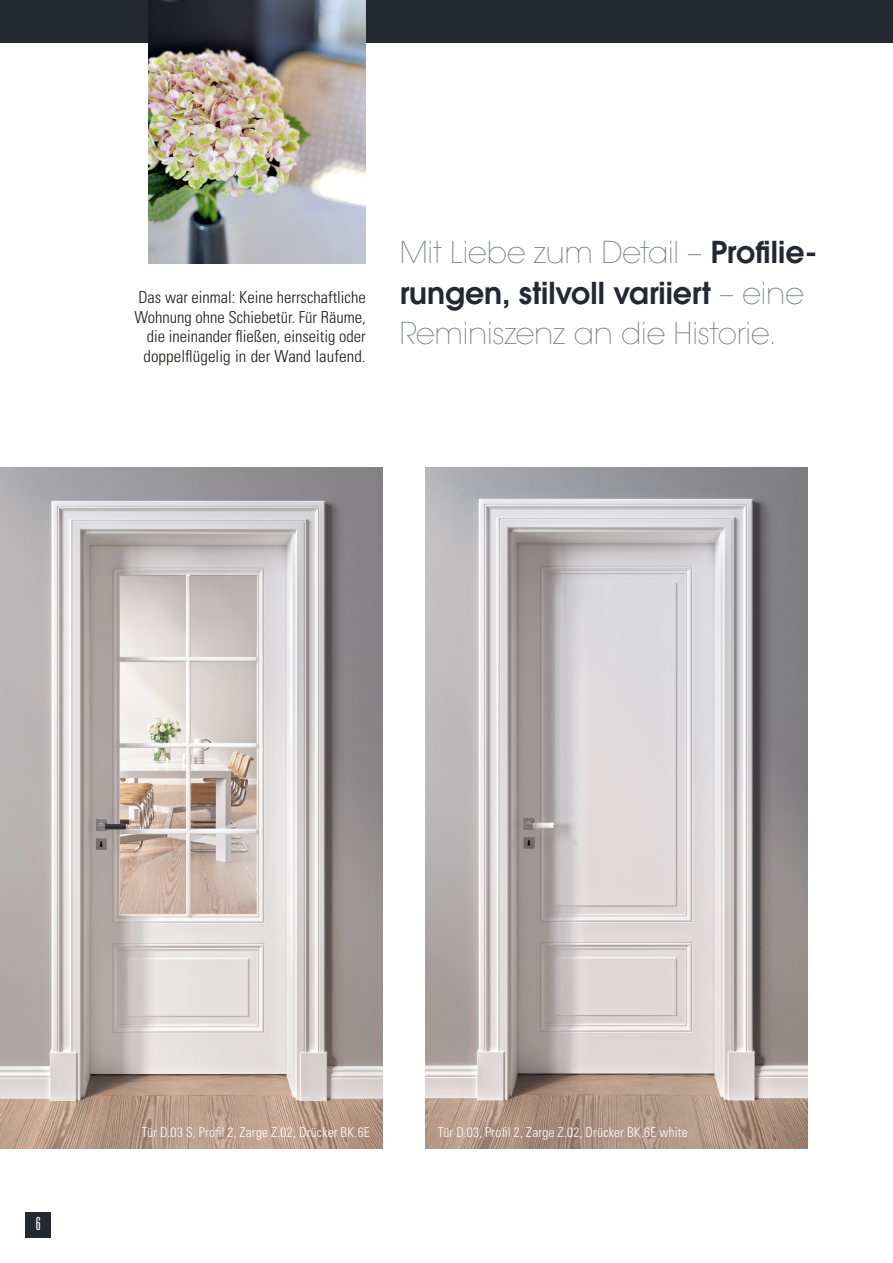
<style>
.page{position:relative;width:893px;height:1263px;background:#fff}
.page>*{position:absolute;margin:0;border:0;box-sizing:border-box;transform-origin:0 0}
.t1{font:200 30px/40.5px "ITC Avant Garde W1 G";letter-spacing:-.01em;color:#6f737e}
.t2{font:18px "Univers LT Pro Light Ult Cond";color:#fff}
.t3{font:300 condensed 16.5px/19.5px "Univers LT Std";color:#1a1a18;text-align:right}
.t4{font:300 condensed 13.5px "Univers LT Std";letter-spacing:.015em;color:#fff}
.s1{font-weight:600;color:#232831}
</style>
<div class="page">
<div style="left:26px;top:1212px;width:25px;height:26px;background:#232831"></div>
<div style="left:0;top:0;width:893px;height:43px;background:#232831"></div>
<img style="left:0;top:468px;width:383px;height:680px">
<img style="left:425px;top:468px;width:383px;height:680px">
<img style="left:149px;top:0;width:217px;height:264px">
<p class="t3" style="left:134px;top:288px;width:233px">Das war einmal: Keine herrschaftliche Wohnung ohne Schiebetür. Für Räume, die ineinander fließen, einseitig oder doppelflügelig in der Wand laufend.</p>
<h1 class="t1" style="left:400px;top:232px;width:419px">Mit Liebe zum Detail – <span class="s1">Profilie&shy;rungen, stilvoll variiert</span> – eine<br>Reminiszenz an die Historie.</h1>
<p class="t2" style="left:33px;top:1213px;width:11px">0 26</p>
<p class="t4" style="left:142px;top:1124px;width:230px">Tür D.03 S, Profil 2, Zarge Z.02, Drücker BK.6E</p>
<p class="t4" style="left:438px;top:1124px;width:251px">Tür D.03, Profil 2, Zarge Z.02, Drücker BK.6E white</p>
</div>
